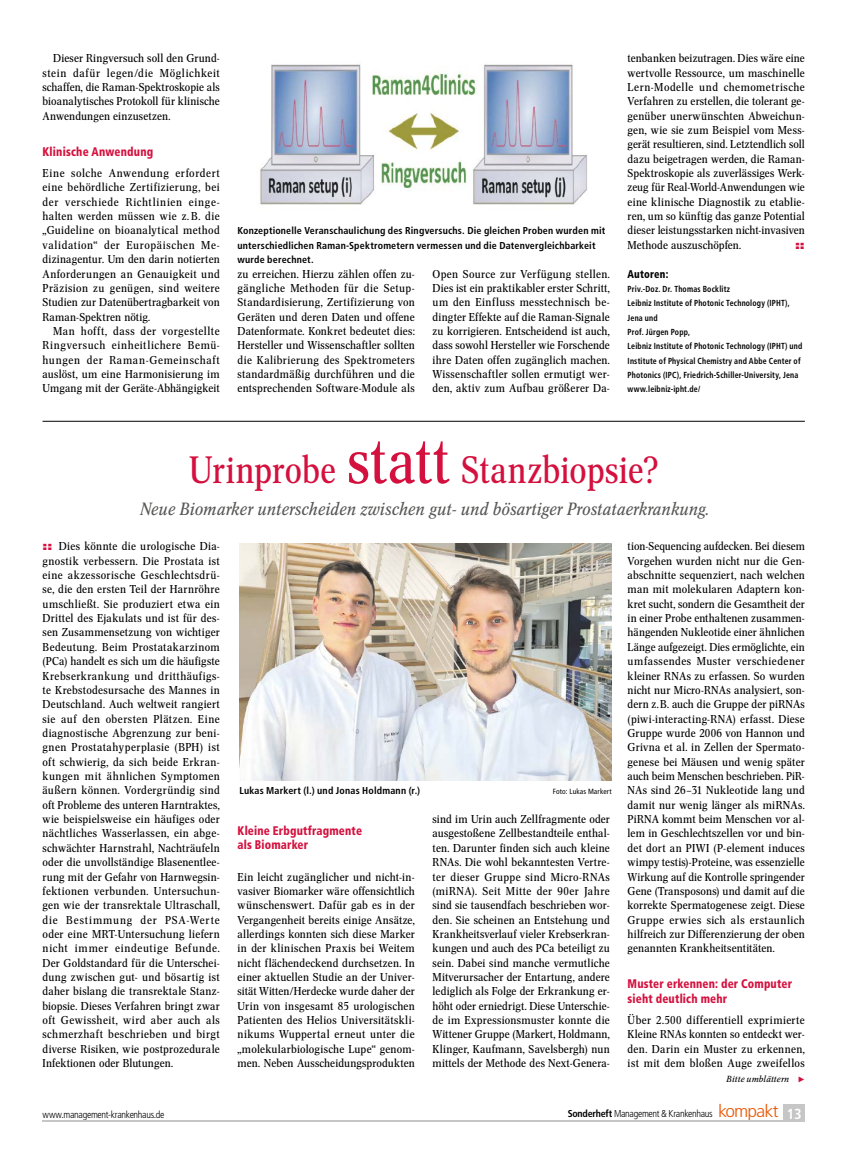
<style>
.page{position:relative;width:851px;height:1170px;background:#fff}
.page>*{position:absolute;margin:0;border:0;box-sizing:border-box;transform-origin:0 0}
.t1{font:37.5px "Concorde Nova";color:#d4103e}
.t2{font:italic 17.5px "Concorde Nova";letter-spacing:.02em;color:#575756}
.t3{font:900 condensed 12.5px/14.4px "Frutiger LT Std";letter-spacing:.015em;color:#d4103e;scale:.9 1}
.t4{font:11.25px/14.4px "Concorde Nova";letter-spacing:.015em;color:#000;text-align:justify;scale:1.07 1}
.t5{font:11.25px/14.4px "Concorde Nova";letter-spacing:.015em;color:#000;text-align:justify;scale:1.06 1}
.t6{font:900 condensed 11.25px "Frutiger LT Std";letter-spacing:.015em;color:#000;scale:.9 1}
.t7{font:900 expanded 11.25px "Helvetica Neue LT Std";color:#d4103e;scale:1.07 1}
.t8{font:700 condensed 10px/14.4px "Frutiger LT Std";letter-spacing:.02em;color:#000}
.t9{font:300 condensed 10px "Frutiger LT Std";letter-spacing:-.03em;color:#000}
.t10{font:700 condensed 8.75px/14.4px "Frutiger LT Std";letter-spacing:.02em;color:#000;scale:.9 1}
.t11{font:italic 8.75px "Concorde Nova";letter-spacing:.02em;color:#000;scale:1.07 1}
.t12{font:condensed 7.5px "Frutiger LT Std";letter-spacing:.02em;color:#000}
.s1{font-size:62.5px}
.s2{font-family:"Helvetica Neue LT Std";font-weight:900;font-stretch:expanded;color:#d4103e}
.s3{color:#d4103e}
.s4{font-weight:700}
.s5{font-size:17.5px;color:#ea5b0b}
.s6{font-weight:700;font-size:14.5px;color:#fff}
</style>
<div class="page">
<div style="left:783px;top:1104px;width:21px;height:17px;background:#c6c6c6"></div>
<hr style="left:43px;top:1120px;width:761px;height:1px;background:#c6c6c6">
<img style="left:260px;top:64px;width:328px;height:141px">
<hr style="left:43px;top:421px;width:761px;height:1px;background:#000">
<img style="left:239px;top:543px;width:372px;height:237px">
<p class="t4" style="left:43px;top:51px;width:167px;text-indent:11px">Dieser Ringversuch soll den Grund&shy;stein dafür legen/die Möglichkeit schaffen, die Raman-Spektroskopie als bioanalytisches Protokoll für klinische Anwendungen einzusetzen.</p>
<p class="t3" style="left:43px;top:144px;width:124px">Klinische Anwendung</p>
<p class="t4" style="left:43px;top:166px;width:167px">Eine solche Anwendung erfordert eine behördliche Zertifizierung, bei der verschiede Richtlinien einge&shy;halten werden müssen wie z. B. die „Guideline on bioanalytical method validation“ der Europäischen Me&shy;dizinagentur. Um den darin notierten Anforderungen an Genauigkeit und Präzision zu genügen, sind weitere Studien zur Datenübertragbarkeit von Raman-Spektren nötig.</p>
<p class="t4" style="left:43px;top:324px;width:167px;text-indent:11px">Man hofft, dass der vorgestellte Ringversuch einheitlichere Bemü&shy;hungen der Raman-Gemeinschaft auslöst, um eine Harmonisierung im Umgang mit der Geräte-Abhängigkeit</p>
<p class="t8" style="left:237px;top:224px;width:369px">Konzeptionelle Veranschaulichung des Ringversuchs. Die gleichen Proben wurden mit unterschiedlichen Raman-Spektrometern vermessen und die Datenvergleichbarkeit wurde berechnet.</p>
<p class="t4" style="left:237px;top:266px;width:167px">zu erreichen. Hierzu zählen offen zu&shy;gängliche Methoden für die Setup-Standardisierung, Zertifizierung von Geräten und deren Daten und offene Datenformate. Konkret bedeutet dies:<br>Hersteller und Wissenschaftler sollten die Kalibrierung des Spektrometers standardmäßig durchführen und die entsprechenden Software-Module als</p>
<p class="t4" style="left:432px;top:266px;width:167px">Open Source zur Verfügung stellen.<br>Dies ist ein praktikabler erster Schritt, um den Einfluss messtechnisch be&shy;dingter Effekte auf die Raman-Signale zu korrigieren. Entscheidend ist auch, dass sowohl Hersteller wie Forschende ihre Daten offen zugänglich machen.<br>Wissenschaftler sollen ermutigt wer&shy;den, aktiv zum Aufbau größerer Da-</p>
<p class="t5" style="left:627px;top:51px;width:169px">tenbanken beizutragen. Dies wäre eine wertvolle Ressource, um maschinelle Lern-Modelle und chemometrische Verfahren zu erstellen, die tolerant ge&shy;genüber unerwünschten Abweichun&shy;gen, wie sie zum Beispiel vom Mess&shy;gerät resultieren, sind. Letztendlich soll dazu beigetragen werden, die Raman-Spektroskopie als zuverlässiges Werk&shy;zeug für Real-World-Anwendungen wie eine klinische Diagnostik zu etablie&shy;ren, um so künftig das ganze Potential dieser leistungsstarken nicht-invasiven Methode auszuschöpfen.</p>
<p class="t7" style="left:795px;top:237px;width:11px">::</p>
<p class="t6" style="left:627px;top:267px;width:47px">Autoren:</p>
<p class="t10" style="left:627px;top:282px;width:196px">Priv.-Doz. Dr. Thomas Bocklitz<br>Leibniz Institute of Photonic Technology (IPHT), Jena und<br>Prof. Jürgen Popp,<br>Leibniz Institute of Photonic Technology (IPHT) und Institute of Physical Chemistry and Abbe Center of Photonics (IPC), Friedrich-Schiller-University, Jena www.leibniz-ipht.de/</p>
<h1 class="t1" style="left:189px;top:448px;width:470px">Urinprobe <span class="s1">statt</span> Stanzbiopsie?</h1>
<h2 class="t2" style="left:139px;top:499px;width:570px">Neue Biomarker unterscheiden zwischen gut- und bösartiger Prostataerkrankung.</h2>
<p class="t4" style="left:43px;top:539px;width:167px"><span class="s2">::</span> Dies könnte die urologische Dia&shy;gnostik verbessern. Die Prostata ist eine akzessorische Geschlechtsdrü&shy;se, die den ersten Teil der Harnröhre umschließt. Sie produziert etwa ein Drittel des Ejakulats und ist für des&shy;sen Zusammensetzung von wichtiger Bedeutung. Beim Prostatakarzinom (PCa) handelt es sich um die häufigste Krebserkrankung und dritthäufigs&shy;te Krebstodesursache des Mannes in Deutschland. Auch weltweit rangiert sie auf den obersten Plätzen. Eine diagnostische Abgrenzung zur beni&shy;gnen Prostatahyperplasie (BPH) ist oft schwierig, da sich beide Erkran&shy;kungen mit ähnlichen Symptomen äußern können. Vordergründig sind oft Probleme des unteren Harntraktes, wie beispielsweise ein häufiges oder nächtliches Wasserlassen, ein abge&shy;schwächter Harnstrahl, Nachträufeln oder die unvollständige Blasenentlee&shy;rung mit der Gefahr von Harnwegsin&shy;fektionen verbunden. Untersuchun&shy;gen wie der transrektale Ultraschall, die Bestimmung der PSA-Werte oder eine MRT-Untersuchung liefern nicht immer eindeutige Befunde.<br>Der Goldstandard für die Unterschei&shy;dung zwischen gut- und bösartig ist daher bislang die transrektale Stanz&shy;biopsie. Dieses Verfahren bringt zwar oft Gewissheit, wird aber auch als schmerzhaft beschrieben und birgt diverse Risiken, wie postprozedurale Infektionen oder Blutungen.</p>
<p class="t5" style="left:627px;top:539px;width:169px">tion-Sequencing aufdecken. Bei diesem Vorgehen wurden nicht nur die Gen&shy;abschnitte sequenziert, nach welchen man mit molekularen Adaptern kon&shy;kret sucht, sondern die Gesamtheit der in einer Probe enthaltenen zusammen&shy;hängenden Nukleotide einer ähnlichen Länge aufgezeigt. Dies ermöglichte, ein umfassendes Muster verschiedener kleiner RNAs zu erfassen. So wurden nicht nur Micro-RNAs analysiert, son&shy;dern z.B. auch die Gruppe der piRNAs (piwi-interacting-RNA) erfasst. Diese Gruppe wurde 2006 von Hannon und Grivna et al. in Zellen der Spermato&shy;genese bei Mäusen und wenig später auch beim Menschen beschrieben. PiR-NAs sind 26–31 Nukleotide lang und damit nur wenig länger als miRNAs.<br>PiRNA kommt beim Menschen vor al&shy;lem in Geschlechtszellen vor und bin&shy;det dort an PIWI (P-element induces wimpy testis)-Proteine, was essenzielle Wirkung auf die Kontrolle springender Gene (Transposons) und damit auf die korrekte Spermatogenese zeigt. Diese Gruppe erwies sich als erstaunlich hilfreich zur Differenzierung der oben genannten Krankheitsentitäten.</p>
<p class="t3" style="left:627px;top:976px;width:184px">Muster erkennen: der Computer sieht deutlich mehr</p>
<p class="t4" style="left:627px;top:1012px;width:167px">Über 2.500 differentiell exprimierte Kleine RNAs konnten so entdeckt wer&shy;den. Darin ein Muster zu erkennen, ist mit dem bloßen Auge zweifellos</p>
<p class="t8" style="left:239px;top:783px;width:182px">Lukas Markert (l.) und Jonas Holdmann (r.)</p>
<p class="t12" style="left:552px;top:787px;width:60px">Foto: Lukas Markert</p>
<p class="t4" style="left:432px;top:812px;width:167px">sind im Urin auch Zellfragmente oder ausgestoßene Zellbestandteile enthal&shy;ten. Darunter finden sich auch kleine RNAs. Die wohl bekanntesten Vertre&shy;ter dieser Gruppe sind Micro-RNAs (miRNA). Seit Mitte der 90er Jahre sind sie tausendfach beschrieben wor&shy;den. Sie scheinen an Entstehung und Krankheitsverlauf vieler Krebserkran&shy;kungen und auch des PCa beteiligt zu sein. Dabei sind manche vermutliche Mitverursacher der Entartung, andere lediglich als Folge der Erkrankung er&shy;höht oder erniedrigt. Diese Unterschie&shy;de im Expressionsmuster konnte die Wittener Gruppe (Markert, Holdmann, Klinger, Kaufmann, Savelsbergh) nun mittels der Methode des Next-Genera-</p>
<p class="t3" style="left:237px;top:823px;width:140px">Kleine Erbgutfragmente als Biomarker</p>
<p class="t4" style="left:237px;top:869px;width:167px">Ein leicht zugänglicher und nicht-in&shy;vasiver Biomarker wäre offensichtlich wünschenswert. Dafür gab es in der Vergangenheit bereits einige Ansätze, allerdings konnten sich diese Marker in der klinischen Praxis bei Weitem nicht flächendeckend durchsetzen. In einer aktuellen Studie an der Univer&shy;sität Witten/Herdecke wurde daher der Urin von insgesamt 85 urologischen Patienten des Helios Universitätskli&shy;nikums Wuppertal erneut unter die „molekularbiologische Lupe“ genom&shy;men. Neben Ausscheidungsprodukten</p>
<p class="t11" style="left:726px;top:1073px;width:75px">Bitte umblättern <span class="s3">▶</span></p>
<p class="t9" style="left:43px;top:1108px;width:123px">www.management-krankenhaus.de</p>
<p class="t9" style="left:567px;top:1107px;width:235px"><span class="s4">Sonderheft</span> Management &amp; Krankenhaus <span class="s5">kompakt</span> <span class="s6">13</span></p>
</div>
